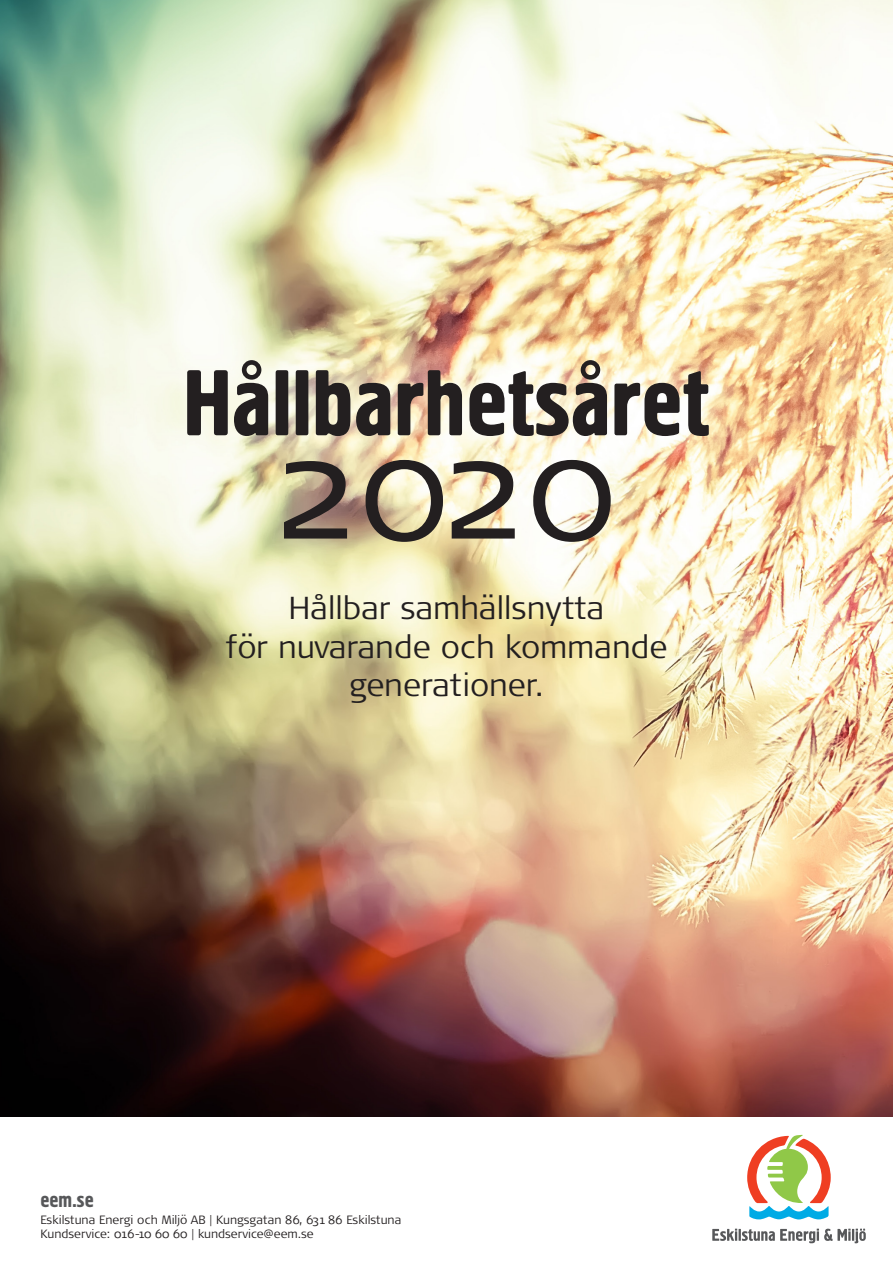
<style>
.page{position:relative;width:893px;height:1263px;background:#fff}
.page>*{position:absolute;margin:0;border:0;box-sizing:border-box;transform-origin:0 0}
.t1{font:300 144.3px "Signa Pro";color:#231f20}
.t2{font:93px "Hermes";color:#231f20}
.t3{font:300 31.65px/38.1px "Signa Pro";color:#231f20;text-align:center}
.t4{font:19.95px "Hermes";color:#57585a}
.t5{font:300 12px "Signa Pro";color:#231f20}
</style>
<div class="page">
<img style="left:0;top:0;width:893px;height:1116px">
<svg style="left:137px;top:314px;width:619px;height:276px"></svg>
<svg style="left:747px;top:1135px;width:84px;height:84px"></svg>
<svg style="left:712px;top:1229px;width:154px;height:14px"></svg>
<p class="t2" style="left:183px;top:344px;width:528px">Hållbarhetsåret</p>
<p class="t1" style="left:276px;top:388px;width:341px">2020</p>
<p class="t3" style="left:226px;top:588px;width:443px">Hållbar samhällsnytta<br>för nuvarande och kommande generationer.</p>
<p class="t4" style="left:40px;top:1187px;width:55px">eem.se</p>
<p class="t5" style="left:40px;top:1211px;width:362px">Eskilstuna Energi och Miljö AB | Kungsgatan 86, 631 86 Eskilstuna</p>
<p class="t5" style="left:40px;top:1225px;width:275px">Kundservice: 016-10 60 60 | kundservice@eem.se</p>
</div>
